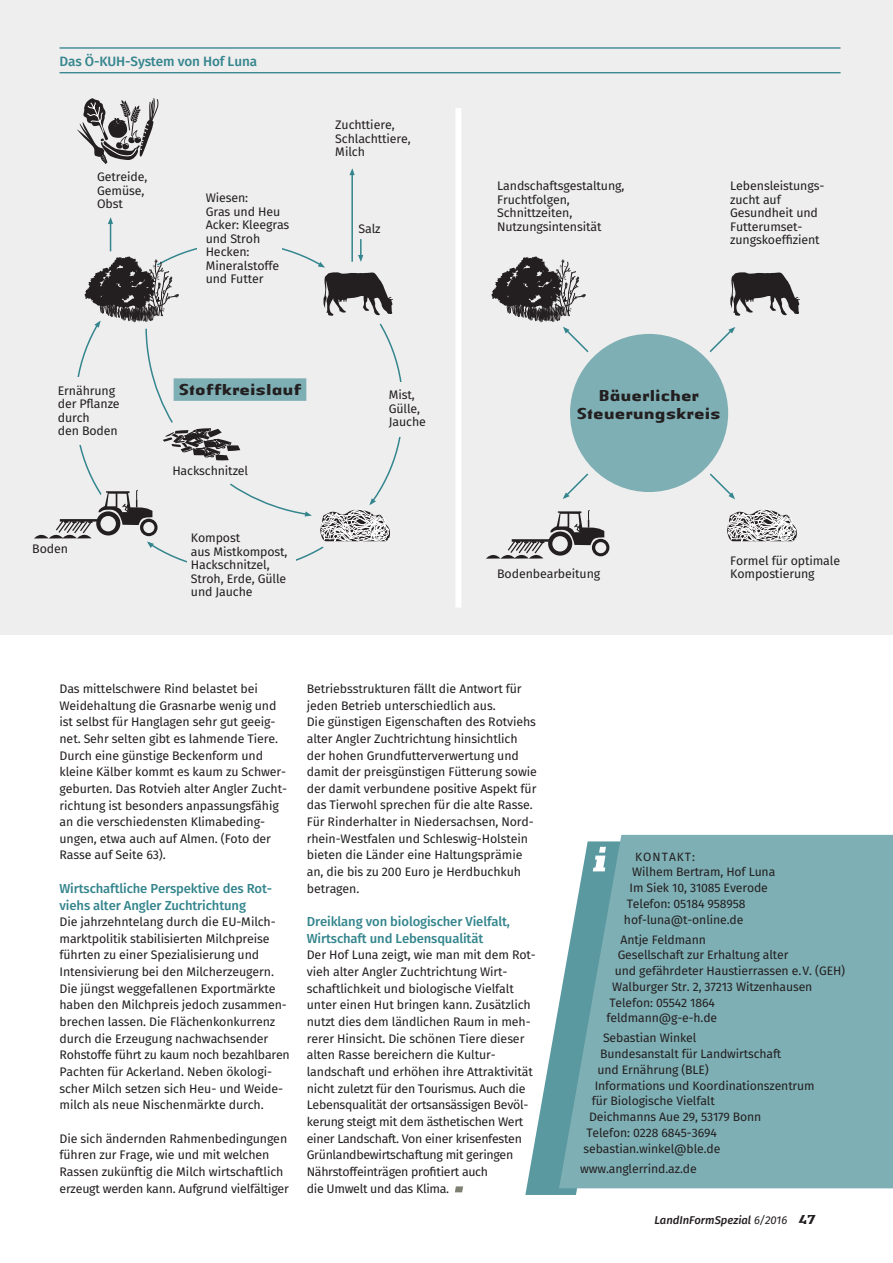
<style>
.page{position:relative;width:893px;height:1263px;background:#fff}
.page>*{position:absolute;margin:0;border:0;box-sizing:border-box;transform-origin:0 0}
.t1{font:700 16.5px/18px "Authentic Sans Std";color:#231f20;text-align:center}
.t2{font:500 13.5px "Fira Sans";letter-spacing:-.01em;color:#34858d}
.t3{font:500 13.05px/16.6px "Fira Sans";letter-spacing:-.01em;color:#34858d}
.t4{font:12.3px/16.6px "Fira Sans";letter-spacing:-.01em;color:#231f20}
.t5{font:12.15px "Fira Sans";letter-spacing:-.01em;color:#231f20}
.t6{font:12px "Fira Sans";letter-spacing:.085em;color:#231f20}
.t7{font:italic 500 11.25px "Fira Sans";color:#231f20}
.s1{font-weight:400}
.s2{font-family:"Authentic Sans Std";font-weight:700;font-style:normal;font-size:13.5px}
</style>
<div class="page">
<div style="left:0;top:0;width:893px;height:634px;background:#eeeeef"></div>
<svg style="left:455px;top:1186px;width:8px;height:6px"></svg>
<div style="left:620px;top:835px;width:273px;height:353px;background:#7eafb4"></div>
<svg style="left:525px;top:841px;width:113px;height:354px"></svg>
<div style="left:455px;top:108px;width:6px;height:499px;background:#fff"></div>
<hr style="left:60px;top:47px;width:780px;height:2px;background:#34858d">
<hr style="left:60px;top:72px;width:780px;height:1px;background:#34858d">
<svg style="left:77px;top:98px;width:82px;height:66px"></svg>
<hr style="left:110px;top:221px;width:1px;height:30px;background:#34858d">
<svg style="left:108px;top:217px;width:5px;height:7px"></svg>
<hr style="left:351px;top:172px;width:2px;height:90px;background:#34858d">
<svg style="left:349px;top:168px;width:6px;height:7px"></svg>
<svg style="left:727px;top:509px;width:70px;height:33px"></svg>
<svg style="left:491px;top:256px;width:309px;height:243px"></svg>
<div style="left:566px;top:330px;width:166px;height:166px;background:#7eafb4;border-radius:50%"></div>
<div style="left:562px;top:326px;width:174px;height:173px;border:8px solid #eeeeef;border-radius:50%"></div>
<svg style="left:592px;top:539px;width:17px;height:17px"></svg>
<div style="left:595px;top:542px;width:11px;height:11px;background:#eeeeef;border-radius:50%"></div>
<svg style="left:486px;top:510px;width:118px;height:49px"></svg>
<div style="left:552px;top:536px;width:16px;height:15px;background:#eeeeef;border-radius:50%"></div>
<svg style="left:34px;top:237px;width:368px;height:326px"></svg>
<div style="left:100px;top:516px;width:16px;height:15px;background:#eeeeef;border-radius:50%"></div>
<p class="t2" style="left:60px;top:51px;width:199px">Das Ö-KUH-System von Hof Luna</p>
<p class="t4" style="left:97px;top:171px;width:52px;line-height:13.5px">Getreide,<br>Gemüse,<br>Obst</p>
<p class="t4" style="left:206px;top:192px;width:85px;line-height:13.5px">Wiesen:<br>Gras und Heu<br>Acker: Kleegras und Stroh<br>Hecken:<br>Mineralstoffe und Futter</p>
<p class="t4" style="left:335px;top:119px;width:77px;line-height:13.5px">Zuchttiere,<br>Schlachttiere,<br>Milch</p>
<p class="t4" style="left:358px;top:221px;width:24px">Salz</p>
<p class="t4" style="left:58px;top:384px;width:63px;line-height:13.5px">Ernährung der Pflanze durch<br>den Boden</p>
<p class="t4" style="left:32px;top:541px;width:37px">Boden</p>
<h1 class="t1" style="left:179px;top:380px;width:124px">Stoffkreislauf</h1>
<p class="t4" style="left:172px;top:463px;width:77px">Hackschnitzel</p>
<p class="t4" style="left:191px;top:532px;width:98px;line-height:13.5px">Kompost<br>aus Mistkompost,<br>Hackschnitzel,<br>Stroh, Erde, Gülle und Jauche</p>
<p class="t4" style="left:389px;top:389px;width:39px;line-height:13.5px">Mist,<br>Gülle,<br>Jauche</p>
<p class="t4" style="left:497px;top:180px;width:129px;line-height:13.5px">Landschaftsgestaltung,<br>Fruchtfolgen,<br>Schnittzeiten,<br>Nutzungsintensität</p>
<p class="t4" style="left:730px;top:180px;width:94px;line-height:13.5px">Lebensleistungs&shy;zucht auf<br>Gesundheit und<br>Futterumset&shy;zungskoeffizient</p>
<h1 class="t1" style="left:577px;top:386px;width:145px">Bäuerlicher<br>Steuerungskreis</h1>
<p class="t4" style="left:497px;top:567px;width:105px">Bodenbearbeitung</p>
<p class="t4" style="left:730px;top:554px;width:111px;line-height:13.5px">Formel für optimale<br>Kompostierung</p>
<p class="t4" style="left:60px;top:681px;width:228px">Das mittelschwere Rind belastet bei Weidehaltung die Grasnarbe wenig und ist selbst für Hanglagen sehr gut geeig&shy;net. Sehr selten gibt es lahmende Tiere.<br>Durch eine günstige Beckenform und kleine Kälber kommt es kaum zu Schwer&shy;geburten. Das Rotvieh alter Angler Zucht&shy;richtung ist besonders anpassungsfähig an die verschiedensten Klimabeding&shy;ungen, etwa auch auf Almen. (Foto der Rasse auf Seite 63).</p>
<p class="t3" style="left:60px;top:881px;width:214px">Wirtschaftliche Perspektive des Rot&shy;viehs alter Angler Zuchtrichtung</p>
<p class="t4" style="left:60px;top:914px;width:232px">Die jahrzehntelang durch die EU-Milch&shy;marktpolitik stabilisierten Milchpreise führten zu einer Spezialisierung und Intensivierung bei den Milcherzeugern.<br>Die jüngst weggefallenen Exportmärkte haben den Milchpreis jedoch zusammen&shy;brechen lassen. Die Flächenkonkurrenz durch die Erzeugung nachwachsender Rohstoffe führt zu kaum noch bezahlbaren Pachten für Ackerland. Neben ökologi&shy;scher Milch setzen sich Heu- und Weide&shy;milch als neue Nischenmärkte durch.</p>
<p class="t4" style="left:60px;top:1131px;width:231px">Die sich ändernden Rahmenbedingungen führen zur Frage, wie und mit welchen Rassen zukünftig die Milch wirtschaftlich erzeugt werden kann. Aufgrund vielfältiger</p>
<p class="t4" style="left:307px;top:681px;width:232px">Betriebsstrukturen fällt die Antwort für jeden Betrieb unterschiedlich aus.<br>Die günstigen Eigenschaften des Rotviehs alter Angler Zuchtrichtung hinsichtlich der hohen Grundfutterverwertung und damit der preisgünstigen Fütterung sowie der damit verbundene positive Aspekt für das Tierwohl sprechen für die alte Rasse.<br>Für Rinderhalter in Niedersachsen, Nord&shy;rhein-Westfalen und Schleswig-Holstein bieten die Länder eine Haltungsprämie an, die bis zu 200 Euro je Herdbuchkuh betragen.</p>
<p class="t3" style="left:307px;top:914px;width:205px">Dreiklang von biologischer Vielfalt,<br>Wirtschaft und Lebensqualität</p>
<p class="t4" style="left:307px;top:948px;width:230px">Der Hof Luna zeigt, wie man mit dem Rot&shy;vieh alter Angler Zuchtrichtung Wirt&shy;schaftlichkeit und biologische Vielfalt unter einen Hut bringen kann. Zusätzlich nutzt dies dem ländlichen Raum in meh&shy;rerer Hinsicht. Die schönen Tiere dieser alten Rasse bereichern die Kultur&shy;landschaft und erhöhen ihre Attraktivität nicht zuletzt für den Tourismus. Auch die Lebensqualität der ortsansässigen Bevöl&shy;kerung steigt mit dem ästhetischen Wert einer Landschaft. Von einer krisenfesten Grünlandbewirtschaftung mit geringen Nährstoffeinträgen profitiert auch<br>die Umwelt und das Klima.</p>
<p class="t6" style="left:635px;top:848px;width:61px">KONTAKT:</p>
<p class="t5" style="left:632px;top:864px;width:145px">Wilhem Bertram, Hof Luna</p>
<p class="t5" style="left:629px;top:879px;width:140px">Im Siek 10, 31085 Everode</p>
<p class="t5" style="left:627px;top:895px;width:120px">Telefon: 05184 958958</p>
<p class="t5" style="left:624px;top:911px;width:121px">hof-luna@t-online.de</p>
<p class="t5" style="left:620px;top:931px;width:87px">Antje Feldmann</p>
<p class="t5" style="left:618px;top:947px;width:172px">Gesellschaft zur Erhaltung alter</p>
<p class="t5" style="left:615px;top:962px;width:232px">und gefährdeter Haustierrassen e.V. (GEH)</p>
<p class="t5" style="left:612px;top:978px;width:202px">Walburger Str. 2, 37213 Witzenhausen</p>
<p class="t5" style="left:609px;top:994px;width:107px">Telefon: 05542 1864</p>
<p class="t5" style="left:607px;top:1009px;width:112px">feldmann@g-e-h.de</p>
<p class="t5" style="left:603px;top:1029px;width:95px">Sebastian Winkel</p>
<p class="t5" style="left:600px;top:1045px;width:183px">Bundesanstalt für Landwirtschaft</p>
<p class="t5" style="left:597px;top:1061px;width:113px">und Ernährung (BLE)</p>
<p class="t5" style="left:595px;top:1077px;width:222px">Informations und Koordinationszentrum</p>
<p class="t5" style="left:592px;top:1093px;width:124px">für Biologische Vielfalt</p>
<p class="t5" style="left:589px;top:1108px;width:174px">Deichmanns Aue 29, 53179 Bonn</p>
<p class="t5" style="left:586px;top:1124px;width:132px">Telefon: 0228 6845-3694</p>
<p class="t5" style="left:584px;top:1140px;width:138px">sebastian.winkel@ble.de</p>
<p class="t5" style="left:580px;top:1160px;width:118px">www.anglerrind.az.de</p>
<p class="t7" style="left:654px;top:1212px;width:163px">LandInFormSpezial <span class="s1">6/2016</span> <span class="s2">47</span></p>
</div>
